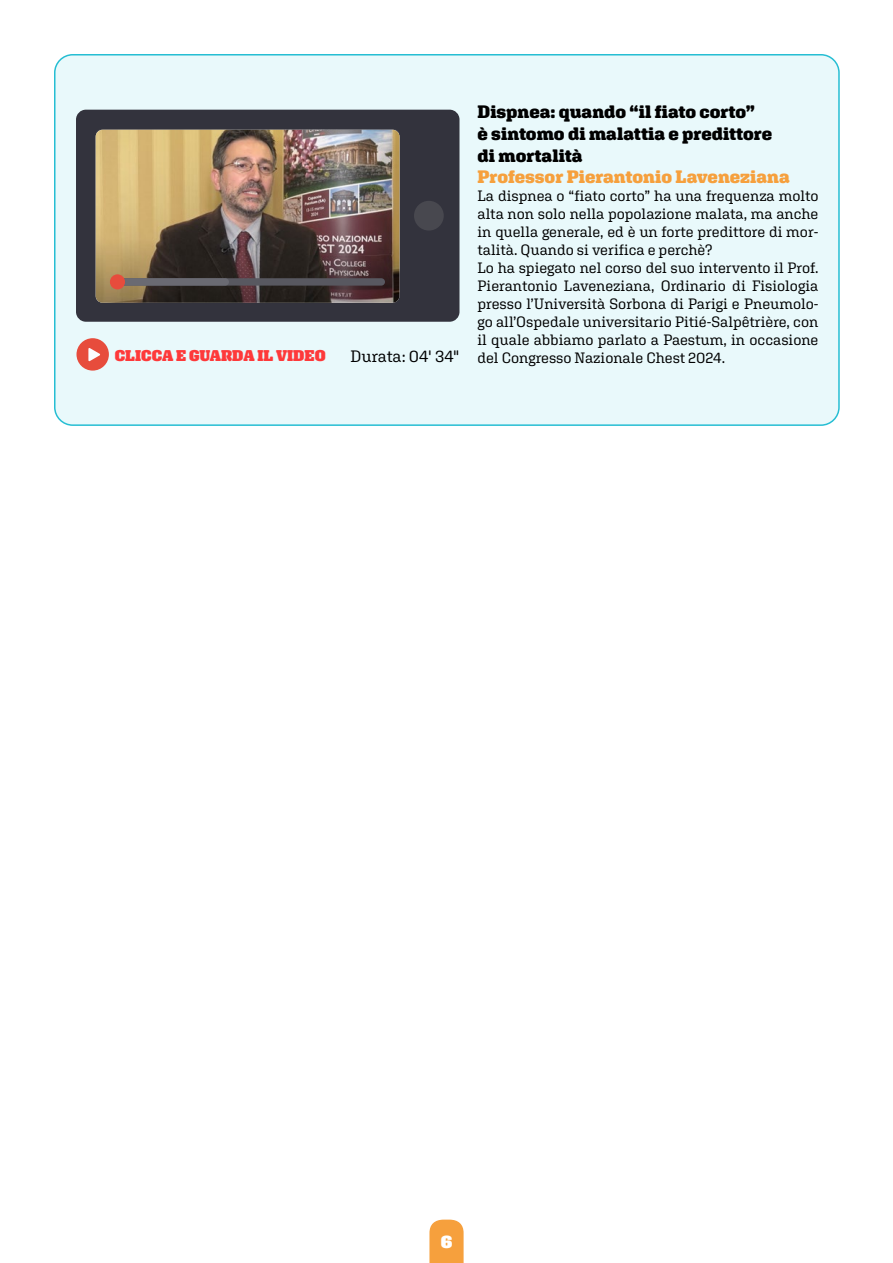
<style>
.page{position:relative;width:893px;height:1263px;background:#fff}
.page>*{position:absolute;margin:0;border:0;box-sizing:border-box;transform-origin:0 0}
.t1{font:900 18px/21.6px "Aglet Slab";color:#000}
.t2{font:900 18px "Aglet Slab";color:#f6a03d}
.t3{font:900 18px "Aglet Slab";color:#fff}
.t4{font:900 15.6px "Aglet Slab";color:#fe393a}
.t5{font:15px/18px "Aglet Slab";color:#000}
.s1{font-size:16.5px}
</style>
<div class="page">
<div style="left:55px;top:55px;width:784px;height:370px;background:#e9f9fb;border-radius:18px"></div>
<div style="left:54px;top:54px;width:786px;height:372px;border:2px solid #26bed3;border-radius:18px"></div>
<div style="left:76px;top:110px;width:383px;height:212px;background:#33333d;border-radius:10px"></div>
<div style="left:414px;top:201px;width:30px;height:30px;background:#48484f;border-radius:50%"></div>
<img style="left:96px;top:130px;width:303px;height:173px">
<div style="left:111px;top:278px;width:274px;height:8px;background:#585860;border-radius:4px"></div>
<div style="left:111px;top:278px;width:118px;height:8px;background:#6a6a72;border-radius:4px"></div>
<div style="left:110px;top:274px;width:15px;height:15px;background:#e74c3c;border-radius:50%"></div>
<div style="left:76px;top:338px;width:33px;height:33px;background:#e74c3c;border-radius:50%"></div>
<svg style="left:88px;top:348px;width:12px;height:13px"></svg>
<svg style="left:429px;top:1219px;width:35px;height:44px;background:#f6a74d"></svg>
<p class="t1" style="left:477px;top:101px;width:296px">Dispnea: quando “il fiato corto”<br>è sintomo di malattia e predittore di mortalità</p>
<p class="t2" style="left:477px;top:166px;width:314px">Professor Pierantonio Laveneziana</p>
<p class="t5" style="left:477px;top:187px;width:342px">La dispnea o “fiato corto” ha una frequenza molto alta non solo nella popolazione malata, ma anche in quella generale, ed è un forte predittore di mor&shy;talità. Quando si verifica e perchè?<br>Lo ha spiegato nel corso del suo intervento il Prof.<br>Pierantonio Laveneziana, Ordinario di Fisiologia presso l’Università Sorbona di Parigi e Pneumolo&shy;go all’Ospedale universitario Pitié-Salpêtrière, con il quale abbiamo parlato a Paestum, in occasione</p>
<p class="t4" style="left:115px;top:346px;width:212px">CLICCA E GUARDA IL VIDEO</p>
<p class="t5" style="left:351px;top:349px;width:376px"><span class="s1">Durata: 04' 34"</span> del Congresso Nazionale Chest 2024.</p>
<p class="t3" style="left:441px;top:1231px;width:13px">6</p>
</div>
